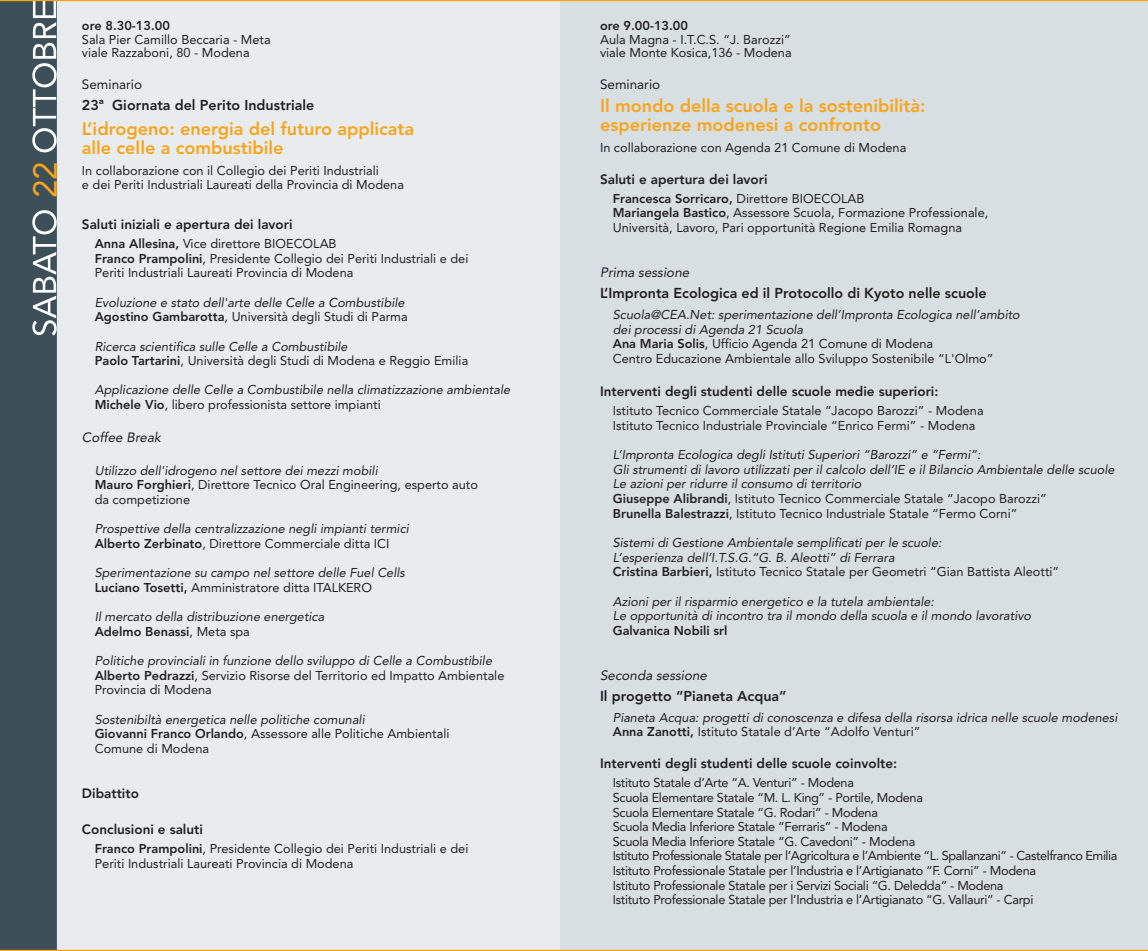
<style>
.page{position:relative;width:1148px;height:951px;background:#fff}
.page>*{position:absolute;margin:0;border:0;box-sizing:border-box;transform-origin:0 0}
.t1{font:33px "Avenir";color:#f9a51b}
.t2{font:800 18px/18.9px "Avenir";color:#f9a51b}
.t3{font:800 14.25px "Avenir";color:#231f20}
.t4{font:800 13.5px "Avenir";color:#231f20}
.t5{font:italic 13.5px "Avenir";color:#231f20}
.t6{font:13.5px "Avenir";color:#231f20}
.t7{font:italic 12.75px/14.7px "Avenir";color:#231f20}
.t8{font:12.75px/14.7px "Avenir";color:#231f20}
.t9{font:12.75px/14.7px "Avenir";letter-spacing:-.025em;color:#231f20}
.t10{font:800 12.75px "Avenir";color:#231f20}
.s1{font-weight:800}
.s2{font-weight:800;font-style:normal}
.s3{font-style:normal}
.s4{font-style:italic}
</style>
<div class="page">
<div style="left:0;top:0;width:602px;height:951px;background:#e9ecef"></div>
<div style="left:560px;top:0;width:588px;height:951px;background:#d8dfe3"></div>
<div style="left:0;top:0;width:57px;height:951px;background:#3d4f59;border:2px solid #3d4f59"></div>
<svg style="left:32px;top:210px;width:25px;height:126px"></svg>
<svg style="left:32px;top:1px;width:25px;height:151px"></svg>
<hr style="left:0;top:0;width:1148px;height:1px;background:#f9a51b">
<hr style="left:0;top:950px;width:1148px;height:1px;background:#f9a51b">
<h1 class="t1" style="left:28px;top:198px;width:38px;rotate:-90deg">22</h1>
<p class="t10" style="left:82px;top:19px;width:90px">ore 8.30-13.00</p>
<p class="t8" style="left:82px;top:33px;width:190px;line-height:13.4px">Sala Pier Camillo Beccaria - Meta viale Razzaboni, 80 - Modena</p>
<p class="t6" style="left:82px;top:77px;width:62px">Seminario</p>
<p class="t3" style="left:82px;top:97px;width:234px">23ª Giornata del Perito Industriale</p>
<h2 class="t2" style="left:82px;top:119px;width:334px">L’idrogeno: energia del futuro applicata alle celle a combustibile</h2>
<p class="t8" style="left:82px;top:163px;width:323px">In collaborazione con il Collegio dei Periti Industriali<br>e dei Periti Industriali Laureati della Provincia di Modena</p>
<p class="t4" style="left:82px;top:217px;width:212px">Saluti iniziali e apertura dei lavori</p>
<p class="t8" style="left:95px;top:236px;width:375px"><span class="s1">Anna Allesina,</span> Vice direttore BIOECOLAB<br><span class="s1">Franco Prampolini</span>, Presidente Collegio dei Periti Industriali e dei<br>Periti Industriali Laureati Provincia di Modena</p>
<p class="t7" style="left:95px;top:295px;width:314px">Evoluzione e stato dell'arte delle Celle a Combustibile<br><span class="s2">Agostino Gambarotta</span><span class="s3">, Università degli Studi di Parma</span></p>
<p class="t8" style="left:95px;top:339px;width:375px"><span class="s4">Ricerca scientifica sulle Celle a Combustibile<br></span><span class="s1">Paolo Tartarini</span>, Università degli Studi di Modena e Reggio Emilia</p>
<p class="t7" style="left:95px;top:383px;width:417px">Applicazione delle Celle a Combustibile nella climatizzazione ambientale<br><span class="s2">Michele Vio</span><span class="s3">, libero professionista settore impianti</span></p>
<p class="t5" style="left:82px;top:430px;width:80px">Coffee Break</p>
<p class="t8" style="left:95px;top:463px;width:385px"><span class="s4">Utilizzo dell'idrogeno nel settore dei mezzi mobili<br></span><span class="s1">Mauro Forghieri</span>, Direttore Tecnico Oral Engineering, esperto auto da competizione</p>
<p class="t7" style="left:95px;top:522px;width:316px">Prospettive della centralizzazione negli impianti termici<br><span class="s2">Alberto Zerbinato</span><span class="s3">, Direttore Commerciale ditta ICI</span></p>
<p class="t7" style="left:95px;top:566px;width:312px">Sperimentazione su campo nel settore delle Fuel Cells<br><span class="s2">Luciano Tosetti,</span> <span class="s3">Amministratore ditta ITALKERO</span></p>
<p class="t7" style="left:95px;top:610px;width:231px">Il mercato della distribuzione energetica<br><span class="s2">Adelmo Benassi</span><span class="s3">, Meta spa</span></p>
<p class="t8" style="left:95px;top:654px;width:411px"><span class="s4">Politiche provinciali in funzione dello sviluppo di Celle a Combustibile<br></span><span class="s1">Alberto Pedrazzi</span>, Servizio Risorse del Territorio ed Impatto Ambientale<br>Provincia di Modena</p>
<p class="t8" style="left:95px;top:712px;width:356px"><span class="s4">Sostenibiltà energetica nelle politiche comunali<br></span><span class="s1">Giovanni Franco Orlando</span>, Assessore alle Politiche Ambientali<br>Comune di Modena</p>
<p class="t4" style="left:82px;top:787px;width:59px">Dibattito</p>
<p class="t4" style="left:82px;top:823px;width:123px">Conclusioni e saluti</p>
<p class="t8" style="left:95px;top:842px;width:375px"><span class="s1">Franco Prampolini</span>, Presidente Collegio dei Periti Industriali e dei<br>Periti Industriali Laureati Provincia di Modena</p>
<p class="t10" style="left:600px;top:19px;width:90px">ore 9.00-13.00</p>
<p class="t8" style="left:600px;top:33px;width:193px;line-height:13.4px">Aula Magna - I.T.C.S. “J. Barozzi” viale Monte Kosica,136 - Modena</p>
<p class="t6" style="left:600px;top:77px;width:62px">Seminario</p>
<h2 class="t2" style="left:600px;top:97px;width:327px">Il mondo della scuola e la sostenibilità: esperienze modenesi a confronto</h2>
<p class="t8" style="left:600px;top:140px;width:308px">In collaborazione con Agenda 21 Comune di Modena</p>
<p class="t4" style="left:600px;top:172px;width:169px">Saluti e apertura dei lavori</p>
<p class="t8" style="left:613px;top:191px;width:377px"><span class="s1">Francesca Sorricaro,</span> Direttore BIOECOLAB<br><span class="s1">Mariangela Bastico</span>, Assessore Scuola, Formazione Professionale,<br>Università, Lavoro, Pari opportunità Regione Emilia Romagna</p>
<p class="t5" style="left:600px;top:265px;width:91px">Prima sessione</p>
<p class="t3" style="left:600px;top:285px;width:388px">L’Impronta Ecologica ed il Protocollo di Kyoto nelle scuole</p>
<p class="t7" style="left:613px;top:307px;width:408px">Scuola@CEA.Net: sperimentazione dell’Impronta Ecologica nell’ambito dei processi di Agenda 21 Scuola<br><span class="s2">Ana Maria Solis</span><span class="s3">, Ufficio Agenda 21 Comune di Modena<br>Centro Educazione Ambientale allo Sviluppo Sostenibile “L'Olmo”</span></p>
<p class="t4" style="left:600px;top:384px;width:340px">Interventi degli studenti delle scuole medie superiori:</p>
<p class="t8" style="left:613px;top:403px;width:372px">Istituto Tecnico Commerciale Statale “Jacopo Barozzi” - Modena<br>Istituto Tecnico Industriale Provinciale “Enrico Fermi” - Modena</p>
<p class="t7" style="left:613px;top:447px;width:503px">L’Impronta Ecologica degli Istituti Superiori “Barozzi” e “Fermi”:<br>Gli strumenti di lavoro utilizzati per il calcolo dell’IE e il Bilancio Ambientale delle scuole Le azioni per ridurre il consumo di territorio<br><span class="s2">Giuseppe Alibrandi</span><span class="s3">, Istituto Tecnico Commerciale Statale “Jacopo Barozzi”<br></span><span class="s2">Brunella Balestrazzi</span><span class="s3">, Istituto Tecnico Industriale Statale “Fermo Corni”</span></p>
<p class="t7" style="left:613px;top:535px;width:448px">Sistemi di Gestione Ambientale semplificati per le scuole:<br>L’esperienza dell’I.T.S.G.“G. B. Aleotti” di Ferrara<br><span class="s2">Cristina Barbieri,</span> <span class="s3">Istituto Tecnico Statale per Geometri “Gian Battista Aleotti”</span></p>
<p class="t7" style="left:613px;top:594px;width:420px">Azioni per il risparmio energetico e la tutela ambientale:<br>Le opportunità di incontro tra il mondo della scuola e il mondo lavorativo</p>
<p class="t10" style="left:613px;top:624px;width:116px">Galvanica Nobili srl</p>
<p class="t5" style="left:600px;top:668px;width:109px">Seconda sessione</p>
<p class="t3" style="left:600px;top:688px;width:188px">Il progetto “Pianeta Acqua”</p>
<p class="t7" style="left:613px;top:710px;width:506px">Pianeta Acqua: progetti di conoscenza e difesa della risorsa idrica nelle scuole modenesi<br><span class="s2">Anna Zanotti,</span> <span class="s3">Istituto Statale d’Arte “Adolfo Venturi”</span></p>
<p class="t4" style="left:600px;top:756px;width:299px">Interventi degli studenti delle scuole coinvolte:</p>
<p class="t9" style="left:613px;top:776px;width:506px">Istituto Statale d’Arte “A. Venturi” - Modena<br>Scuola Elementare Statale “M. L. King” - Portile, Modena<br>Scuola Elementare Statale “G. Rodari” - Modena<br>Scuola Media Inferiore Statale “Ferraris” - Modena<br>Scuola Media Inferiore Statale “G. Cavedoni” - Modena<br>Istituto Professionale Statale per l’Agricoltura e l’Ambiente “L. Spallanzani” - Castelfranco Emilia Istituto Professionale Statale per l’Industria e l’Artigianato “F. Corni” - Modena<br>Istituto Professionale Statale per i Servizi Sociali “G. Deledda” - Modena<br>Istituto Professionale Statale per l’Industria e l’Artigianato “G. Vallauri” - Carpi</p>
</div>
